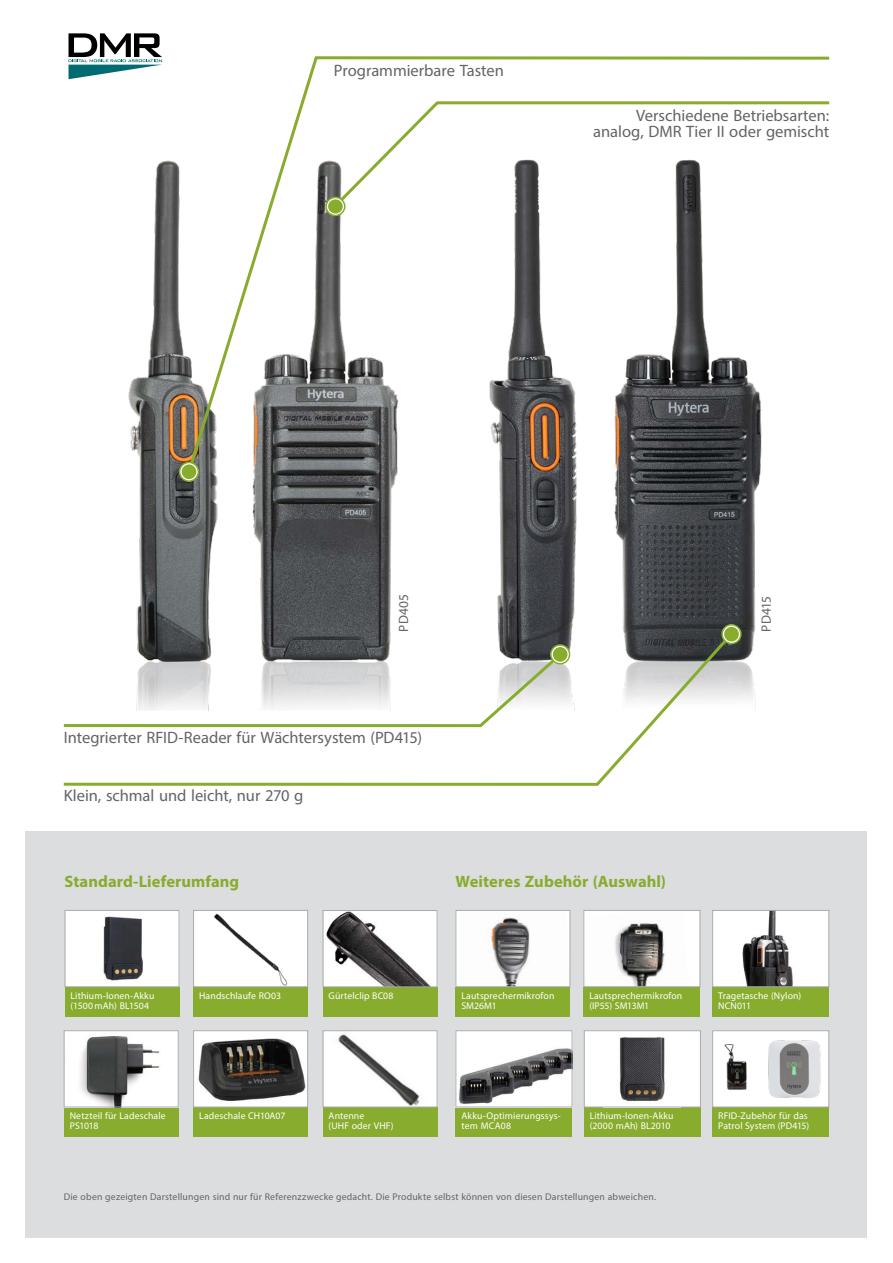
<style>
.page{position:relative;width:893px;height:1263px;background:#fff}
.page>*{position:absolute;margin:0;border:0;box-sizing:border-box;transform-origin:0 0}
.Igeltexte{font:16.5px "Myriad Pro";letter-spacing:-.005em;color:#636466}
.Text_-_Fließtext_8pt{font:16.5px/16.5px "Myriad Pro";color:#636466;text-align:right}
.Text_-_Headline_11pt{font:700 16.5px "Myriad Pro";letter-spacing:.005em;color:#88ac2e}
.Text_-_Einleitung_9p{font:13.5px "Myriad Pro";letter-spacing:-.005em;color:#636466}
.Zubehör_-_Fließtext{font:9.75px/10.5px "Myriad Pro";letter-spacing:.015em;color:#fff}
.Tabelle_-_Fließtext{font:9.75px "Myriad Pro";letter-spacing:.02em;color:#636466}
</style>
<div class="page">
<div style="left:26px;top:830px;width:841px;height:407px;background:#dcddde"></div>
<svg style="left:69px;top:33px;width:93px;height:46px"></svg>
<div style="left:65px;top:987px;width:114px;height:29px;background:#88ac2e"></div>
<div style="left:65px;top:910px;width:114px;height:77px;background:#fff"></div>
<img style="left:103px;top:916px;width:40px;height:65px">
<div style="left:65px;top:910px;width:114px;height:77px;border:1px solid #a7a9ac"></div>
<img style="left:128px;top:160px;width:632px;height:551px">
<div style="left:64px;top:1107px;width:115px;height:29px;background:#88ac2e"></div>
<img style="left:66px;top:1032px;width:111px;height:73px">
<div style="left:64px;top:1030px;width:115px;height:77px;border:1px solid #a7a9ac"></div>
<div style="left:193px;top:1107px;width:115px;height:29px;background:#88ac2e"></div>
<img style="left:195px;top:1032px;width:111px;height:73px">
<div style="left:193px;top:1030px;width:115px;height:77px;border:1px solid #a7a9ac"></div>
<div style="left:193px;top:987px;width:115px;height:29px;background:#88ac2e"></div>
<div style="left:194px;top:910px;width:114px;height:77px;background:#fff"></div>
<img style="left:213px;top:914px;width:75px;height:71px">
<div style="left:193px;top:910px;width:115px;height:77px;border:1px solid #a7a9ac"></div>
<svg style="left:185px;top:56px;width:645px;height:421px"></svg>
<svg style="left:180px;top:462px;width:18px;height:19px"></svg>
<div style="left:179px;top:462px;width:20px;height:20px;border:2px solid #88ac2e;border-radius:50%"></div>
<div style="left:182px;top:465px;width:14px;height:13px;background:#88ac2e;border-radius:50%"></div>
<div style="left:182px;top:464px;width:14px;height:15px;border:2px solid #88ac2e;border-radius:50%"></div>
<svg style="left:331px;top:100px;width:499px;height:111px"></svg>
<div style="left:583px;top:987px;width:117px;height:29px;background:#88ac2e"></div>
<div style="left:584px;top:910px;width:116px;height:77px;background:#fff"></div>
<img style="left:615px;top:923px;width:50px;height:62px">
<div style="left:583px;top:910px;width:117px;height:77px;border:1px solid #a7a9ac"></div>
<div style="left:455px;top:987px;width:115px;height:29px;background:#88ac2e"></div>
<img style="left:457px;top:912px;width:111px;height:73px">
<div style="left:455px;top:910px;width:115px;height:77px;border:1px solid #a7a9ac"></div>
<svg style="left:63px;top:631px;width:672px;height:155px"></svg>
<svg style="left:722px;top:625px;width:19px;height:18px"></svg>
<div style="left:721px;top:624px;width:21px;height:20px;border:2px solid #88ac2e;border-radius:50%"></div>
<div style="left:725px;top:628px;width:13px;height:13px;background:#88ac2e;border-radius:50%"></div>
<div style="left:724px;top:627px;width:15px;height:14px;border:2px solid #88ac2e;border-radius:50%"></div>
<svg style="left:326px;top:197px;width:19px;height:18px"></svg>
<div style="left:325px;top:197px;width:21px;height:19px;border:2px solid #88ac2e;border-radius:50%"></div>
<div style="left:329px;top:200px;width:13px;height:13px;background:#88ac2e;border-radius:50%"></div>
<div style="left:328px;top:199px;width:15px;height:14px;border:2px solid #88ac2e;border-radius:50%"></div>
<div style="left:323px;top:987px;width:114px;height:29px;background:#88ac2e"></div>
<img style="left:325px;top:912px;width:110px;height:73px">
<div style="left:323px;top:910px;width:114px;height:77px;border:1px solid #a7a9ac"></div>
<div style="left:323px;top:1107px;width:114px;height:29px;background:#88ac2e"></div>
<div style="left:323px;top:1031px;width:114px;height:76px;background:#fff"></div>
<img style="left:338px;top:1034px;width:82px;height:71px">
<div style="left:323px;top:1030px;width:114px;height:77px;border:1px solid #a7a9ac"></div>
<div style="left:712px;top:987px;width:117px;height:29px;background:#88ac2e"></div>
<div style="left:713px;top:910px;width:116px;height:77px;background:#fff"></div>
<img style="left:742px;top:912px;width:51px;height:73px">
<div style="left:712px;top:910px;width:117px;height:77px;border:1px solid #a7a9ac"></div>
<div style="left:455px;top:1107px;width:117px;height:29px;background:#88ac2e"></div>
<img style="left:457px;top:1032px;width:113px;height:73px">
<div style="left:455px;top:1030px;width:117px;height:77px;border:1px solid #a7a9ac"></div>
<div style="left:584px;top:1107px;width:117px;height:29px;background:#88ac2e"></div>
<div style="left:584px;top:1031px;width:116px;height:76px;background:#fff"></div>
<img style="left:619px;top:1037px;width:46px;height:64px">
<div style="left:584px;top:1030px;width:117px;height:77px;border:1px solid #a7a9ac"></div>
<div style="left:712px;top:1107px;width:117px;height:29px;background:#88ac2e"></div>
<img style="left:714px;top:1032px;width:113px;height:72px">
<div style="left:712px;top:1030px;width:117px;height:77px;border:1px solid #a7a9ac"></div>
<p class="Igeltexte" style="left:334px;top:61px;width:172px">Programmierbare Tasten</p>
<p class="Text_-_Fließtext_8pt" style="left:593px;top:107px;width:237px">Verschiedene Betriebsarten: analog, DMR Tier II oder gemischt</p>
<p class="Text_-_Einleitung_9p" style="left:395px;top:631px;width:39px;rotate:-90deg">PD405</p>
<p class="Text_-_Einleitung_9p" style="left:758px;top:631px;width:37px;rotate:-90deg">PD415</p>
<p class="Igeltexte" style="left:64px;top:727px;width:360px">Integrierter RFID-Reader für Wächtersystem (PD415)</p>
<p class="Igeltexte" style="left:64px;top:786px;width:241px">Klein, schmal und leicht, nur 270 g</p>
<p class="Text_-_Headline_11pt" style="left:65px;top:871px;width:176px">Standard-Lieferumfang</p>
<p class="Text_-_Headline_11pt" style="left:455px;top:871px;width:212px">Weiteres Zubehör (Auswahl)</p>
<p class="Zubehör_-_Fließtext" style="left:71px;top:990px;width:85px">Lithium-Ionen-Akku (1500mAh) BL1504</p>
<p class="Zubehör_-_Fließtext" style="left:199px;top:990px;width:83px">Handschlaufe RO03</p>
<p class="Zubehör_-_Fließtext" style="left:329px;top:990px;width:66px">Gürtelclip BC08</p>
<p class="Zubehör_-_Fließtext" style="left:461px;top:990px;width:94px">Lautsprechermikrofon<br>SM26M1</p>
<p class="Zubehör_-_Fließtext" style="left:589px;top:990px;width:94px">Lautsprechermikrofon (IP55) SM13M1</p>
<p class="Zubehör_-_Fließtext" style="left:718px;top:990px;width:84px">Tragetasche (Nylon)<br>NCN011</p>
<p class="Zubehör_-_Fließtext" style="left:70px;top:1110px;width:98px">Netzteil für Ladeschale<br>PS1018</p>
<p class="Zubehör_-_Fließtext" style="left:199px;top:1110px;width:88px">Ladeschale CH10A07</p>
<p class="Zubehör_-_Fließtext" style="left:329px;top:1110px;width:66px">Antenne<br>(UHF oder VHF)</p>
<p class="Zubehör_-_Fließtext" style="left:461px;top:1110px;width:101px">Akku-Optimierungssys&shy;tem MCA08</p>
<p class="Zubehör_-_Fließtext" style="left:590px;top:1110px;width:85px">Lithium-Ionen-Akku (2000 mAh) BL2010</p>
<p class="Zubehör_-_Fließtext" style="left:718px;top:1110px;width:93px">RFID-Zubehör für das<br>Patrol System (PD415)</p>
<p class="Tabelle_-_Fließtext" style="left:64px;top:1191px;width:594px">Die oben gezeigten Darstellungen sind nur für Referenzzwecke gedacht. Die Produkte selbst können von diesen Darstellungen abweichen.</p>
</div>
